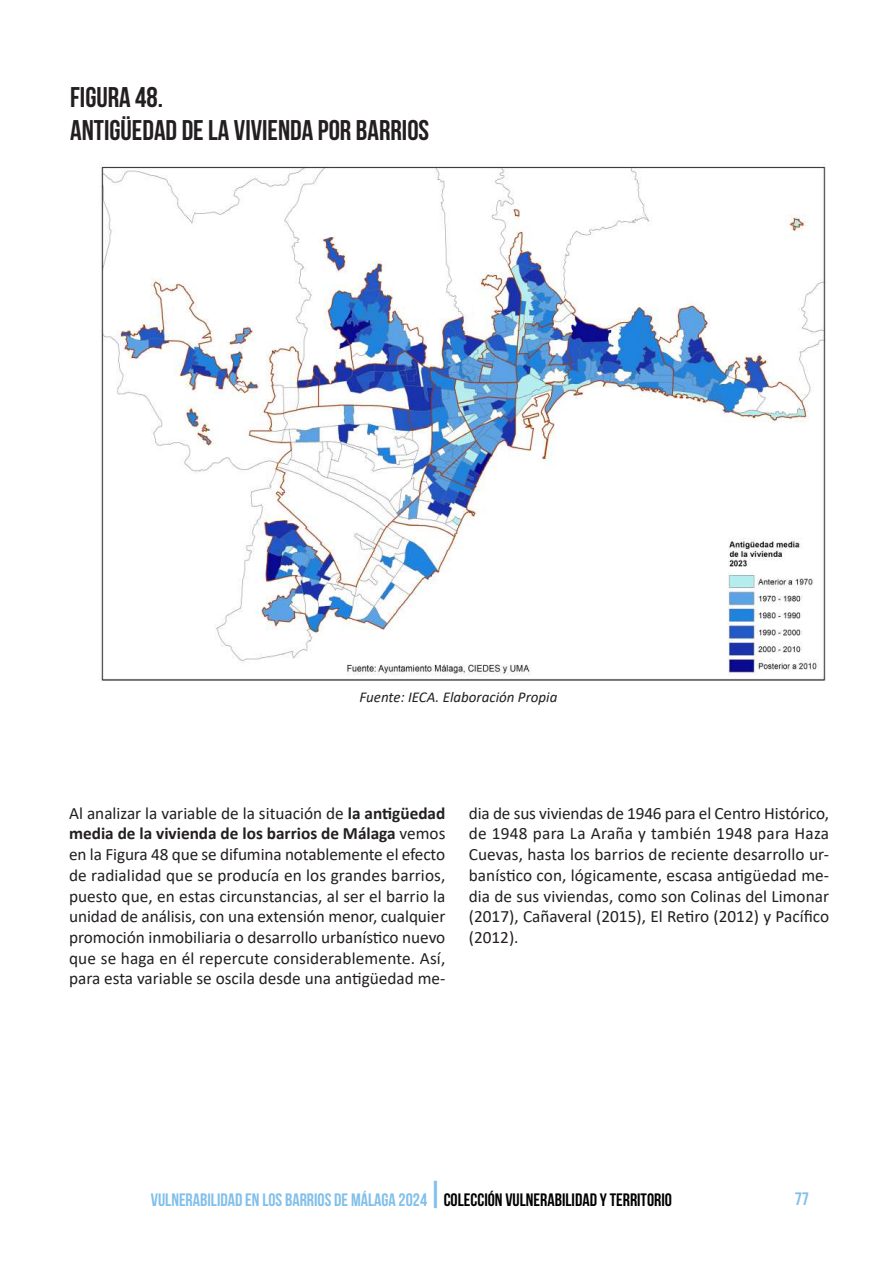
<style>
.page{position:relative;width:893px;height:1263px;background:#fff}
.page>*{position:absolute;margin:0;border:0;box-sizing:border-box;transform-origin:0 0}
.t1{font:28.5px/33px "Bebas Neue";color:#231f20}
.t2{font:18px "Bebas Neue";color:#82c0ea}
.t3{font:17.25px/20.7px "Calibri";color:#231f20;text-align:justify}
.t4{font:italic 15px "Calibri";color:#231f20}
.s1{font-weight:700}
.s2{font-size:33px}
.s3{color:#000}
</style>
<div class="page">
<img style="left:101px;top:166px;width:725px;height:516px">
<h1 class="t1" style="left:70px;top:81px;width:361px">FIGURA 48.<br>ANTIGÜEDAD DE LA VIVIENDA POR BARRIOS</h1>
<p class="t4" style="left:359px;top:687px;width:199px">Fuente: IECA. Elaboración Propia</p>
<p class="t3" style="left:69px;top:802px;width:378px">Al analizar la variable de la situación de <span class="s1">la antigüedad media de la vivienda de los barrios de Málaga</span> vemos en la Figura 48 que se difumina notablemente el efecto de radialidad que se producía en los grandes barrios, puesto que, en estas circunstancias, al ser el barrio la unidad de análisis, con una extensión menor, cualquier promoción inmobiliaria o desarrollo urbanístico nuevo que se haga en él repercute considerablemente. Así, para esta variable se oscila desde una antigüedad me-</p>
<p class="t3" style="left:469px;top:802px;width:362px">dia de sus viviendas de 1946 para el Centro Histórico, de 1948 para La Araña y también 1948 para Haza Cuevas, hasta los barrios de reciente desarrollo ur&shy;banístico con, lógicamente, escasa antigüedad me&shy;dia de sus viviendas, como son Colinas del Limonar (2017), Cañaveral (2015), El Retiro (2012) y Pacífico (2012).</p>
<p class="t2" style="left:151px;top:1190px;width:523px">VULNERABILIDAD EN LOS BARRIOS DE MÁLAGA 2024<span class="s2">|</span><span class="s3">COLECCIÓN VULNERABILIDAD Y TERRITORIO</span></p>
<p class="t2" style="left:795px;top:1189px;width:16px">77</p>
</div>
